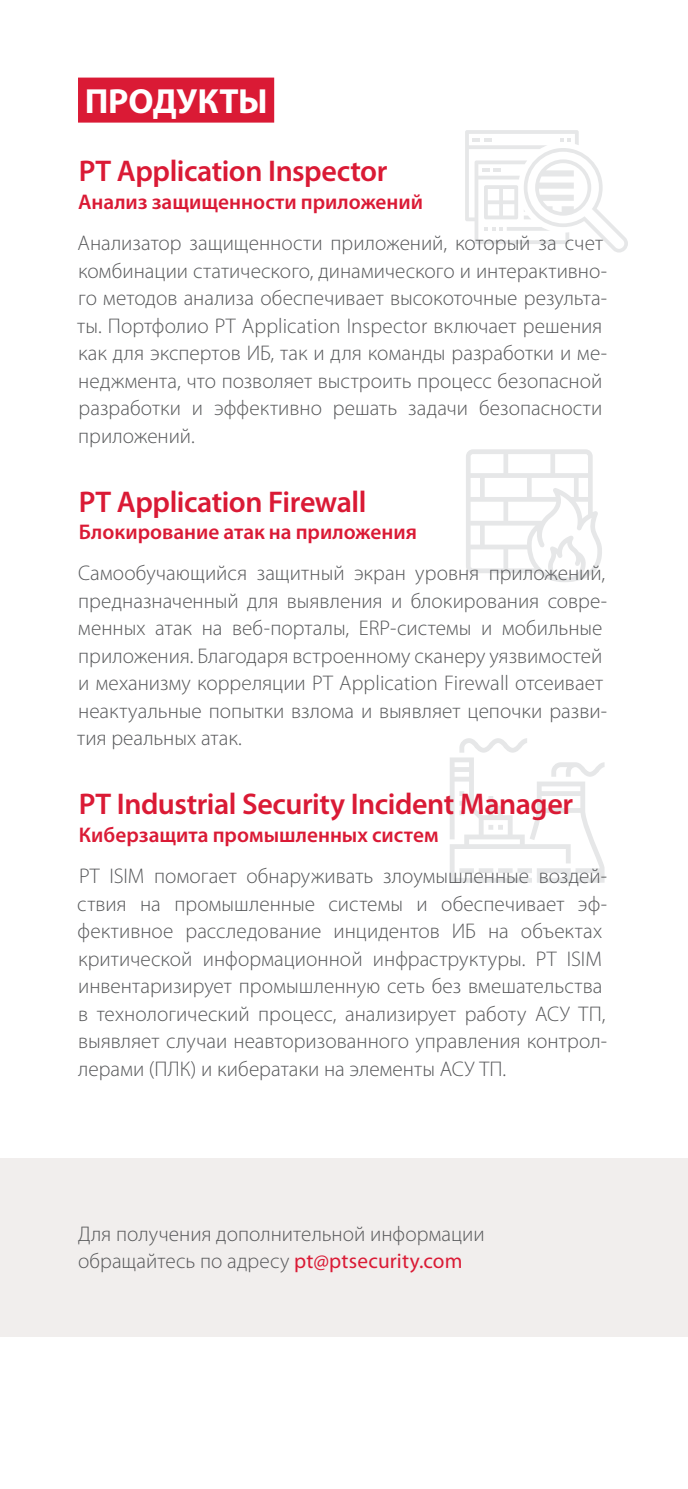
<style>
.page{position:relative;width:688px;height:1489px;background:#fff}
.page>*{position:absolute;margin:0;border:0;box-sizing:border-box;transform-origin:0 0}
.t1{font:700 35px "Myriad Pro";letter-spacing:-.005em;color:#fff}
.t2{font:600 30px "Myriad Pro";letter-spacing:-.015em;color:#da1a35}
.t3{font:300 21.25px/27.5px "Myriad Pro";letter-spacing:.005em;color:#58595b}
.t4{font:600 21.25px "Myriad Pro";color:#da1a35}
.s1{font-weight:400;color:#da1a35}
</style>
<div class="page">
<svg style="left:450px;top:738px;width:154px;height:144px"></svg>
<svg style="left:465px;top:130px;width:162px;height:122px"></svg>
<svg style="left:466px;top:449px;width:136px;height:133px"></svg>
<div style="left:78px;top:78px;width:196px;height:45px;background:#da1a35"></div>
<div style="left:0;top:1157px;width:687px;height:179px;background:#f1eeed"></div>
<h1 class="t1" style="left:85px;top:81px;width:185px">ПРОДУКТЫ</h1>
<h2 class="t2" style="left:79px;top:155px;width:310px">PT Application Inspector</h2>
<p class="t4" style="left:78px;top:190px;width:346px">Анализ защищенности приложений</p>
<p class="t3" style="left:77px;top:230px;width:531px">Анализатор защищенности приложений, который за счет комбинации статического, динамического и интерактивно&shy;го методов анализа обеспечивает высокоточные результа&shy;ты. Портфолио PT Application Inspector включает решения как для экспертов ИБ, так и для команды разработки и ме&shy;неджмента, что позволяет выстроить процесс безопасной разработки и эффективно решать задачи безопасности приложений.</p>
<h2 class="t2" style="left:79px;top:485px;width:289px">PT Application Firewall</h2>
<p class="t4" style="left:79px;top:520px;width:339px">Блокирование атак на приложения</p>
<p class="t3" style="left:77px;top:560px;width:531px">Самообучающийся защитный экран уровня приложений, предназначенный для выявления и блокирования совре&shy;менных атак на веб-порталы, ERP-системы и мобильные приложения. Благодаря встроенному сканеру уязвимостей и механизму корреляции PT Application Firewall отсеивает неактуальные попытки взлома и выявляет цепочки разви&shy;тия реальных атак.</p>
<h2 class="t2" style="left:79px;top:787px;width:495px">PT Industrial Security Incident Manager</h2>
<p class="t4" style="left:79px;top:822px;width:361px">Киберзащита промышленных систем</p>
<p class="t3" style="left:77px;top:862px;width:531px">PT ISIM помогает обнаруживать злоумышленные воздей&shy;ствия на промышленные системы и обеспечивает эф&shy;фективное расследование инцидентов ИБ на объектах критической информационной инфраструктуры. PT ISIM инвентаризирует промышленную сеть без вмешательства в технологический процесс, анализирует работу АСУ ТП, выявляет случаи неавторизованного управления контрол&shy;лерами (ПЛК) и кибератаки на элементы АСУ ТП.</p>
<p class="t3" style="left:78px;top:1220px;width:408px">Для получения дополнительной информации обращайтесь по адресу <span class="s1">pt@ptsecurity.com</span></p>
</div>
